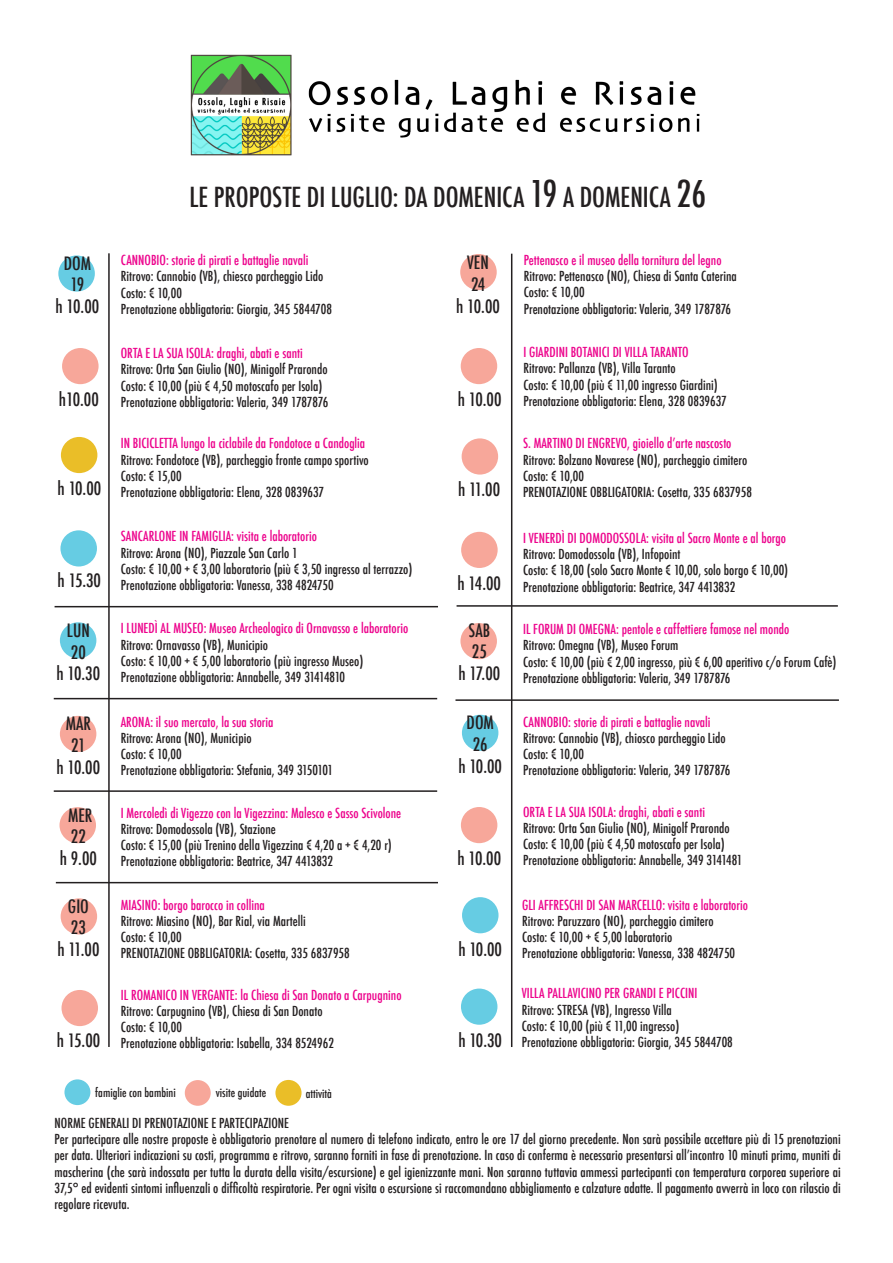
<style>
.page{position:relative;width:893px;height:1263px;background:#fff}
.page>*{position:absolute;margin:0;border:0;box-sizing:border-box;transform-origin:0 0}
.t1{font:500 condensed 27px "Futura";color:#231f20}
.t2{font:500 condensed 18px/21.6px "Futura";color:#231f20;text-align:center}
.t3{font:500 condensed 13.5px/16.2px "Futura";color:#231f20}
.t4{font:500 condensed 13.5px "Futura";color:#ed028c}
.t5{font:500 condensed 12px "Futura";color:#231f20}
.s1{font-size:36px}
</style>
<div class="page">
<hr style="left:108px;top:253px;width:2px;height:794px;background:#231f20">
<div style="left:58px;top:255px;width:37px;height:37px;background:#66cce3;border-radius:50%"></div>
<div style="left:60px;top:530px;width:37px;height:36px;background:#66cce3;border-radius:50%"></div>
<img style="left:190px;top:54px;width:102px;height:102px">
<hr style="left:56px;top:882px;width:382px;height:1px;background:#231f20">
<hr style="left:457px;top:605px;width:381px;height:2px;background:#231f20">
<img style="left:308px;top:79px;width:392px;height:59px">
<hr style="left:511px;top:254px;width:1px;height:793px;background:#231f20">
<hr style="left:55px;top:606px;width:383px;height:1px;background:#231f20">
<div style="left:60px;top:622px;width:36px;height:36px;background:#66cce3;border-radius:50%"></div>
<div style="left:461px;top:348px;width:36px;height:36px;background:#f7a79a;border-radius:50%"></div>
<div style="left:461px;top:532px;width:37px;height:36px;background:#f7a79a;border-radius:50%"></div>
<div style="left:460px;top:623px;width:37px;height:36px;background:#f7a79a;border-radius:50%"></div>
<div style="left:62px;top:348px;width:37px;height:36px;background:#f7a79a;border-radius:50%"></div>
<div style="left:61px;top:437px;width:36px;height:36px;background:#eabe28;border-radius:50%"></div>
<div style="left:61px;top:898px;width:36px;height:36px;background:#f7a79a;border-radius:50%"></div>
<div style="left:462px;top:438px;width:36px;height:37px;background:#f7a79a;border-radius:50%"></div>
<div style="left:462px;top:715px;width:36px;height:36px;background:#66cce3;border-radius:50%"></div>
<div style="left:461px;top:807px;width:36px;height:36px;background:#f7a79a;border-radius:50%"></div>
<div style="left:462px;top:897px;width:36px;height:36px;background:#66cce3;border-radius:50%"></div>
<div style="left:460px;top:254px;width:37px;height:36px;background:#f7a79a;border-radius:50%"></div>
<div style="left:62px;top:990px;width:36px;height:36px;background:#f7a79a;border-radius:50%"></div>
<div style="left:60px;top:716px;width:36px;height:36px;background:#f7a79a;border-radius:50%"></div>
<div style="left:60px;top:807px;width:36px;height:36px;background:#f7a79a;border-radius:50%"></div>
<hr style="left:54px;top:698px;width:383px;height:1px;background:#231f20">
<hr style="left:54px;top:790px;width:383px;height:2px;background:#231f20">
<hr style="left:455px;top:699px;width:384px;height:2px;background:#231f20">
<div style="left:461px;top:988px;width:36px;height:37px;background:#66cce3;border-radius:50%"></div>
<div style="left:64px;top:1079px;width:26px;height:26px;background:#66cce3;border-radius:50%"></div>
<div style="left:185px;top:1080px;width:26px;height:26px;background:#f7a79a;border-radius:50%"></div>
<div style="left:275px;top:1080px;width:27px;height:26px;background:#eabe28;border-radius:50%"></div>
<h2 class="t2" style="left:56px;top:252px;width:45px">DOM<br>19<br>h 10.00</h2>
<h1 class="t1" style="left:190px;top:181px;width:518px">LE PROPOSTE DI LUGLIO: DA DOMENICA <span class="s1">19</span> A DOMENICA <span class="s1">26</span></h1>
<p class="t4" style="left:121px;top:252px;width:189px">CANNOBIO: storie di pirati e battaglie navali</p>
<p class="t3" style="left:121px;top:268px;width:213px">Ritrovo: Cannobio (VB), chiesco parcheggio Lido<br>Costo: ¤ 10,00<br>Prenotazione obbligatoria: Giorgia, 345 5844708</p>
<h2 class="t2" style="left:456px;top:252px;width:45px">VEN<br>24<br>h 10.00</h2>
<p class="t4" style="left:524px;top:252px;width:199px">Pettenasco e il museo della tornitura del legno</p>
<p class="t3" style="left:524px;top:268px;width:215px">Ritrovo: Pettenasco (NO), Chiesa di Santa Caterina<br>Costo: ¤ 10,00<br>Prenotazione obbligatoria: Valeria, 349 1787876</p>
<h2 class="t2" style="left:59px;top:388px;width:41px">h10.00</h2>
<h2 class="t2" style="left:58px;top:478px;width:45px">h 10.00</h2>
<p class="t4" style="left:121px;top:345px;width:184px">ORTA E LA SUA ISOLA: draghi, abati e santi</p>
<p class="t3" style="left:121px;top:361px;width:209px">Ritrovo: Orta San Giulio (NO), Minigolf Prarondo<br>Costo: ¤ 10,00 (più ¤ 4,50 motoscafo per Isola)<br>Prenotazione obbligatoria: Valeria, 349 1787876</p>
<p class="t4" style="left:121px;top:435px;width:246px">IN BICICLETTA lungo la ciclabile da Fondotoce a Candoglia</p>
<p class="t3" style="left:121px;top:451px;width:249px">Ritrovo: Fondotoce (VB), parcheggio fronte campo sportivo<br>Costo: ¤ 15,00<br>Prenotazione obbligatoria: Elena, 328 0839637</p>
<p class="t4" style="left:121px;top:528px;width:198px">SANCARLONE IN FAMIGLIA: visita e laboratorio</p>
<p class="t3" style="left:121px;top:544px;width:178px">Ritrovo: Arona (NO), Piazzale San Carlo 1</p>
<p class="t3" style="left:121px;top:561px;width:293px">Costo: ¤ 10,00 + ¤ 3,00 laboratorio (più ¤ 3,50 ingresso al terrazzo)</p>
<p class="t3" style="left:58px;top:577px;width:278px"><sup>h</sup> <sup>15.30</sup> Prenotazione obbligatoria: Vanessa, 338 4824750</p>
<h2 class="t2" style="left:57px;top:619px;width:45px">LUN<br>20<br>h 10.30</h2>
<h2 class="t2" style="left:57px;top:713px;width:45px">MAR<br>21<br>h 10.00</h2>
<h2 class="t2" style="left:60px;top:804px;width:39px">MER<br>22<br>h 9.00</h2>
<h2 class="t2" style="left:57px;top:895px;width:44px">GIO<br>23<br>h 11.00</h2>
<h2 class="t2" style="left:57px;top:1030px;width:45px">h 15.00</h2>
<p class="t4" style="left:121px;top:620px;width:289px">I LUNEDÌ AL MUSEO: Museo Archeologico di Ornavasso e laboratorio</p>
<p class="t3" style="left:121px;top:636px;width:244px">Ritrovo: Ornavasso (VB), Municipio<br>Costo: ¤ 10,00 + ¤ 5,00 laboratorio (più ingresso Museo)<br>Prenotazione obbligatoria: Annabelle, 349 31414810</p>
<p class="t4" style="left:121px;top:713px;width:154px">ARONA: il suo mercato, la sua storia</p>
<p class="t3" style="left:121px;top:730px;width:214px">Ritrovo: Arona (NO), Municipio<br>Costo: ¤ 10,00<br>Prenotazione obbligatoria: Stefania, 349 3150101</p>
<p class="t4" style="left:121px;top:804px;width:282px">I Mercoledì di Vigezzo con la Vigezzina: Malesco e Sasso Scivolone</p>
<p class="t3" style="left:121px;top:821px;width:273px">Ritrovo: Domodossola (VB), Stazione<br>Costo: ¤ 15,00 (più Trenino della Vigezzina ¤ 4,20 a + ¤ 4,20 r)<br>Prenotazione obbligatoria: Beatrice, 347 4413832</p>
<p class="t4" style="left:121px;top:896px;width:146px">MIASINO: borgo barocco in collina</p>
<p class="t3" style="left:121px;top:912px;width:230px">Ritrovo: Miasino (NO), Bar Rial, via Martelli<br>Costo: ¤ 10,00<br>PRENOTAZIONE OBBLIGATORIA: Cosetta, 335 6837958</p>
<p class="t4" style="left:121px;top:986px;width:282px">IL ROMANICO IN VERGANTE: la Chiesa di San Donato a Carpugnino</p>
<p class="t3" style="left:121px;top:1002px;width:214px">Ritrovo: Carpugnino (VB), Chiesa di San Donato<br>Costo: ¤ 10,00<br>Prenotazione obbligatoria: Isabella, 334 8524962</p>
<p class="t5" style="left:95px;top:1085px;width:82px">famiglie con bambini</p>
<p class="t5" style="left:216px;top:1085px;width:52px">visite guidate</p>
<p class="t5" style="left:306px;top:1086px;width:28px">attività</p>
<h2 class="t2" style="left:458px;top:388px;width:45px">h 10.00</h2>
<h2 class="t2" style="left:458px;top:478px;width:44px">h 11.00</h2>
<h2 class="t2" style="left:457px;top:572px;width:45px">h 14.00</h2>
<h2 class="t2" style="left:458px;top:619px;width:43px">SAB<br>25<br>h 17.00</h2>
<h2 class="t2" style="left:458px;top:712px;width:45px">DOM<br>26<br>h 10.00</h2>
<h2 class="t2" style="left:458px;top:847px;width:45px">h 10.00</h2>
<h2 class="t2" style="left:458px;top:938px;width:45px">h 10.00</h2>
<h2 class="t2" style="left:458px;top:1029px;width:45px">h 10.30</h2>
<p class="t4" style="left:523px;top:344px;width:167px">I GIARDINI BOTANICI DI VILLA TARANTO</p>
<p class="t3" style="left:523px;top:360px;width:205px">Ritrovo: Pallanza (VB), Villa Taranto<br>Costo: ¤ 10,00 (più ¤ 11,00 ingresso Giardini)<br>Prenotazione obbligatoria: Elena, 328 0839637</p>
<p class="t4" style="left:523px;top:435px;width:210px">S. MARTINO DI ENGREVO, gioiello d’arte nascosto</p>
<p class="t3" style="left:523px;top:451px;width:230px">Ritrovo: Bolzano Novarese (NO), parcheggio cimitero<br>Costo: ¤ 10,00<br>PRENOTAZIONE OBBLIGATORIA: Cosetta, 335 6837958</p>
<p class="t4" style="left:523px;top:530px;width:264px">I VENERDÌ DI DOMODOSSOLA: visita al Sacro Monte e al borgo</p>
<p class="t3" style="left:523px;top:546px;width:267px">Ritrovo: Domodossola (VB), Infopoint<br>Costo: ¤ 18,00 (solo Sacro Monte ¤ 10,00, solo borgo ¤ 10,00)<br>Prenotazione obbligatoria: Beatrice, 347 4413832</p>
<p class="t4" style="left:523px;top:621px;width:268px">IL FORUM DI OMEGNA: pentole e caffettiere famose nel mondo</p>
<p class="t3" style="left:523px;top:637px;width:315px">Ritrovo: Omegna (VB), Museo Forum<br>Costo: ¤ 10,00 (più ¤ 2,00 ingresso, più ¤ 6,00 aperitivo c/o Forum Cafè)<br>Prenotazione obbligatoria: Valeria, 349 1787876</p>
<p class="t4" style="left:523px;top:713px;width:189px">CANNOBIO: storie di pirati e battaglie navali</p>
<p class="t3" style="left:523px;top:730px;width:209px">Ritrovo: Cannobio (VB), chiosco parcheggio Lido<br>Costo: ¤ 10,00<br>Prenotazione obbligatoria: Valeria, 349 1787876</p>
<p class="t4" style="left:523px;top:803px;width:184px">ORTA E LA SUA ISOLA: draghi, abati e santi</p>
<p class="t3" style="left:523px;top:819px;width:221px">Ritrovo: Orta San Giulio (NO), Minigolf Prarondo<br>Costo: ¤ 10,00 (più ¤ 4,50 motoscafo per Isola)<br>Prenotazione obbligatoria: Annabelle, 349 3141481</p>
<p class="t4" style="left:522px;top:896px;width:227px">GLI AFFRESCHI DI SAN MARCELLO: visita e laboratorio</p>
<p class="t3" style="left:522px;top:912px;width:215px">Ritrovo: Paruzzaro (NO), parcheggio cimitero<br>Costo: ¤ 10,00 + ¤ 5,00 laboratorio<br>Prenotazione obbligatoria: Vanessa, 338 4824750</p>
<p class="t4" style="left:522px;top:985px;width:177px">VILLA PALLAVICINO PER GRANDI E PICCINI</p>
<p class="t3" style="left:522px;top:1001px;width:213px">Ritrovo: STRESA (VB), Ingresso Villa<br>Costo: ¤ 10,00 (più ¤ 11,00 ingresso)<br>Prenotazione obbligatoria: Giorgia, 345 5844708</p>
<p class="t3" style="left:55px;top:1115px;width:788px">NORME GENERALI DI PRENOTAZIONE E PARTECIPAZIONE<br>Per partecipare alle nostre proposte è obbligatorio prenotare al numero di telefono indicato, entro le ore 17 del giorno precedente. Non sarà possibile accettare più di 15 prenotazioni per data. Ulteriori indicazioni su costi, programma e ritrovo, saranno forniti in fase di prenotazione. In caso di conferma è necessario presentarsi all’incontro 10 minuti prima, muniti di mascherina (che sarà indossata per tutta la durata della visita/escursione) e gel igienizzante mani. Non saranno tuttavia ammessi partecipanti con temperatura corporea superiore ai 37,5° ed evidenti sintomi influenzali o difficoltà respiratorie. Per ogni visita o escursione si raccomandano abbigliamento e calzature adatte. Il pagamento avverrà in loco con rilascio di regolare ricevuta.</p>
</div>
